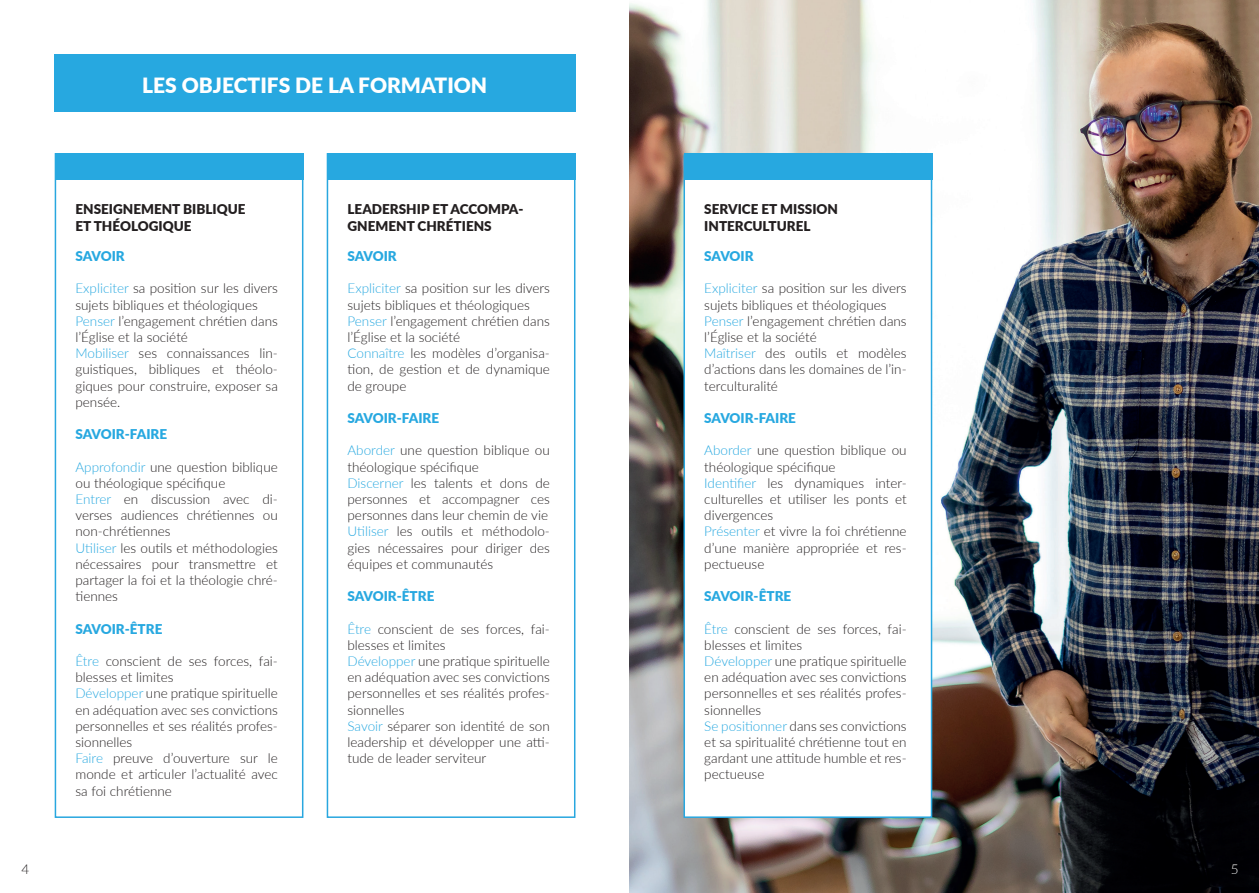
<style>
.page{position:relative;width:1259px;height:893px;background:#fff}
.page>*{position:absolute;margin:0;border:0;box-sizing:border-box;transform-origin:0 0}
.t1{font:900 21px "Lato";color:#fff}
.t2{font:300 13.5px/16.2px "Lato";color:#231f20}
.t3{font:900 13.5px/16.2px "Lato";color:#231f20}
.t4{font:900 13.5px "Lato";color:#27a8e0}
.t5{font:300 13.5px "Lato";color:#fff}
.s1{color:#27a8e0}
</style>
<div class="page">
<img style="left:629px;top:0;width:630px;height:893px">
<div style="left:54px;top:54px;width:521px;height:57px;background:#27a8e0"></div>
<div style="left:55px;top:153px;width:248px;height:665px;background:#fff;border:2px solid #28a7df"></div>
<div style="left:55px;top:153px;width:248px;height:26px;background:#27a8e0"></div>
<div style="left:327px;top:153px;width:248px;height:665px;background:#fff;border:2px solid #28a7df"></div>
<div style="left:327px;top:153px;width:248px;height:26px;background:#27a8e0"></div>
<div style="left:683px;top:155px;width:249px;height:663px;background:#fff;border:2px solid #28a7df"></div>
<div style="left:684px;top:153px;width:248px;height:26px;background:#27a8e0"></div>
<h1 class="t1" style="left:142px;top:70px;width:346px">LES OBJECTIFS DE LA FORMATION</h1>
<p class="t3" style="left:75px;top:201px;width:172px">ENSEIGNEMENT BIBLIQUE<br>ET THÉOLOGIQUE</p>
<p class="t4" style="left:75px;top:246px;width:51px">SAVOIR</p>
<p class="t2" style="left:75px;top:280px;width:204px"><span class="s1">Expliciter</span> sa position sur les divers sujets bibliques et théologiques<br><span class="s1">Penser</span> l’engagement chrétien dans l’Église et la société<br><span class="s1">Mobiliser</span> ses connaissances lin&shy;guistiques, bibliques et théolo&shy;giques pour construire, exposer sa pensée.</p>
<p class="t4" style="left:75px;top:424px;width:93px">SAVOIR-FAIRE</p>
<p class="t2" style="left:75px;top:458px;width:204px"><span class="s1">Approfondir</span> une question biblique ou théologique spécifique<br><span class="s1">Entrer</span> en discussion avec di&shy;verses audiences chrétiennes ou non-chrétiennes<br><span class="s1">Utiliser</span> les outils et méthodologies nécessaires pour transmettre et partager la foi et la théologie chré&shy;tiennes</p>
<p class="t4" style="left:75px;top:618px;width:88px">SAVOIR-ÊTRE</p>
<p class="t2" style="left:75px;top:653px;width:204px"><span class="s1">Être</span> conscient de ses forces, fai&shy;blesses et limites<br><span class="s1">Développer</span> une pratique spirituelle en adéquation avec ses convictions personnelles et ses réalités profes&shy;sionnelles<br><span class="s1">Faire</span> preuve d’ouverture sur le monde et articuler l’actualité avec sa foi chrétienne</p>
<p class="t3" style="left:347px;top:201px;width:178px">LEADERSHIP ET ACCOMPA-<br>GNEMENT CHRÉTIENS</p>
<p class="t4" style="left:347px;top:246px;width:51px">SAVOIR</p>
<p class="t2" style="left:347px;top:280px;width:204px"><span class="s1">Expliciter</span> sa position sur les divers sujets bibliques et théologiques<br><span class="s1">Penser</span> l’engagement chrétien dans l’Église et la société<br><span class="s1">Connaître</span> les modèles d’organisa&shy;tion, de gestion et de dynamique de groupe</p>
<p class="t4" style="left:347px;top:408px;width:93px">SAVOIR-FAIRE</p>
<p class="t2" style="left:347px;top:442px;width:204px"><span class="s1">Aborder</span> une question biblique ou théologique spécifique<br><span class="s1">Discerner</span> les talents et dons de personnes et accompagner ces personnes dans leur chemin de vie<br><span class="s1">Utiliser</span> les outils et méthodolo&shy;gies nécessaires pour diriger des équipes et communautés</p>
<p class="t4" style="left:347px;top:586px;width:88px">SAVOIR-ÊTRE</p>
<p class="t2" style="left:347px;top:620px;width:204px"><span class="s1">Être</span> conscient de ses forces, fai&shy;blesses et limites<br><span class="s1">Développer</span> une pratique spirituelle en adéquation avec ses convictions personnelles et ses réalités profes&shy;sionnelles<br><span class="s1">Savoir</span> séparer son identité de son leadership et développer une atti&shy;tude de leader serviteur</p>
<p class="t3" style="left:704px;top:201px;width:135px">SERVICE ET MISSION<br>INTERCULTUREL</p>
<p class="t4" style="left:704px;top:246px;width:51px">SAVOIR</p>
<p class="t2" style="left:704px;top:280px;width:204px"><span class="s1">Expliciter</span> sa position sur les divers sujets bibliques et théologiques<br><span class="s1">Penser</span> l’engagement chrétien dans l’Église et la société<br><span class="s1">Maîtriser</span> des outils et modèles d’actions dans les domaines de l’in&shy;terculturalité</p>
<p class="t4" style="left:704px;top:408px;width:93px">SAVOIR-FAIRE</p>
<p class="t2" style="left:704px;top:442px;width:204px"><span class="s1">Aborder</span> une question biblique ou théologique spécifique<br><span class="s1">Identifier</span> les dynamiques inter&shy;culturelles et utiliser les ponts et divergences<br><span class="s1">Présenter</span> et vivre la foi chrétienne d’une manière appropriée et res&shy;pectueuse</p>
<p class="t4" style="left:704px;top:586px;width:88px">SAVOIR-ÊTRE</p>
<p class="t2" style="left:704px;top:620px;width:204px"><span class="s1">Être</span> conscient de ses forces, fai&shy;blesses et limites<br><span class="s1">Développer</span> une pratique spirituelle en adéquation avec ses convictions personnelles et ses réalités profes&shy;sionnelles<br><span class="s1">Se positionner</span> dans ses convictions et sa spiritualité chrétienne tout en gardant une attitude humble et res&shy;pectueuse</p>
<p class="t2" style="left:22px;top:861px;width:9px">4</p>
<p class="t5" style="left:1231px;top:860px;width:9px">5</p>
</div>
